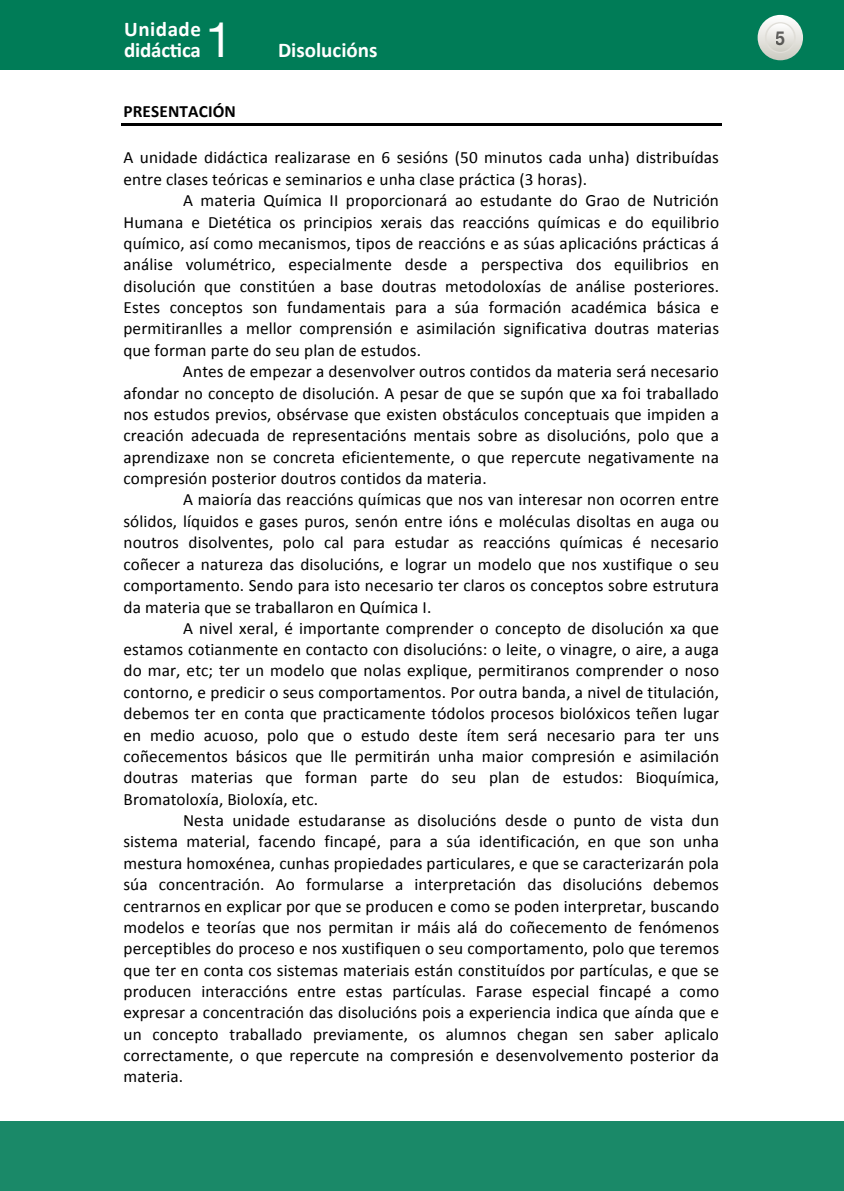
<style>
.page{position:relative;width:844px;height:1191px;background:#fff}
.page>*{position:absolute;margin:0;border:0;box-sizing:border-box;transform-origin:0 0}
.t1{font:49px "Helvetica Neue";color:#fff}
.t2{font:700 21px/21px "Calibri";color:#fff}
.t3{font:700 19.25px "Helvetica Neue";color:#000;scale:.9 1}
.t4{font:17.15px "Calibri";letter-spacing:.01em;color:#000}
.t5{font:700 17.15px "Calibri";letter-spacing:.01em;color:#000}
</style>
<div class="page">
<div style="left:0;top:0;width:843px;height:69px;background:#007c57"></div>
<svg style="left:757px;top:15px;width:45px;height:45px"></svg>
<svg style="left:765px;top:23px;width:29px;height:29px"></svg>
<div style="left:764px;top:22px;width:31px;height:31px;border:1px solid #e0ded8;border-radius:50%"></div>
<div style="left:0;top:1121px;width:843px;height:70px;background:#1a8968"></div>
<hr style="left:121px;top:123px;width:600px;height:3px;background:#000">
<p class="t2" style="left:124px;top:19px;width:78px">Unidade didáctica</p>
<h1 class="t1" style="left:205px;top:11px;width:29px">1</h1>
<p class="t2" style="left:278px;top:40px;width:101px">Disolucións</p>
<p class="t5" style="left:123px;top:102px;width:114px">PRESENTACIÓN</p>
<p class="t4" style="left:123px;top:149px;width:597px">A unidade didáctica realizarase en 6 sesións (50 minutos cada unha) distribuídas</p>
<p class="t4" style="left:123px;top:171px;width:465px">entre clases teóricas e seminarios e unha clase práctica (3 horas).</p>
<p class="t4" style="left:183px;top:192px;width:537px">A materia Química II proporcionará ao estudante do Grao de Nutrición</p>
<p class="t4" style="left:123px;top:213px;width:597px">Humana e Dietética os principios xerais das reaccións químicas e do equilibrio</p>
<p class="t4" style="left:123px;top:235px;width:597px">químico, así como mecanismos, tipos de reaccións e as súas aplicacións prácticas á</p>
<p class="t4" style="left:123px;top:256px;width:597px">análise volumétrico, especialmente desde a perspectiva dos equilibrios en</p>
<p class="t4" style="left:123px;top:278px;width:597px">disolución que constitúen a base doutras metodoloxías de análise posteriores.</p>
<p class="t4" style="left:123px;top:299px;width:597px">Estes conceptos son fundamentais para a súa formación académica básica e</p>
<p class="t4" style="left:123px;top:320px;width:597px">permitiranlles a mellor comprensión e asimilación significativa doutras materias</p>
<p class="t4" style="left:123px;top:341px;width:299px">que forman parte do seu plan de estudos.</p>
<p class="t4" style="left:183px;top:363px;width:537px">Antes de empezar a desenvolver outros contidos da materia será necesario</p>
<p class="t4" style="left:123px;top:384px;width:597px">afondar no concepto de disolución. A pesar de que se supón que xa foi traballado</p>
<p class="t4" style="left:123px;top:406px;width:597px">nos estudos previos, obsérvase que existen obstáculos conceptuais que impiden a</p>
<p class="t4" style="left:123px;top:427px;width:597px">creación adecuada de representacións mentais sobre as disolucións, polo que a</p>
<p class="t4" style="left:123px;top:448px;width:597px">aprendizaxe non se concreta eficientemente, o que repercute negativamente na</p>
<p class="t4" style="left:123px;top:470px;width:364px">compresión posterior doutros contidos da materia.</p>
<p class="t4" style="left:183px;top:491px;width:537px">A maioría das reaccións químicas que nos van interesar non ocorren entre</p>
<p class="t4" style="left:123px;top:512px;width:597px">sólidos, líquidos e gases puros, senón entre ións e moléculas disoltas en auga ou</p>
<p class="t4" style="left:123px;top:534px;width:597px">noutros disolventes, polo cal para estudar as reaccións químicas é necesario</p>
<p class="t4" style="left:123px;top:555px;width:597px">coñecer a natureza das disolucións, e lograr un modelo que nos xustifique o seu</p>
<p class="t4" style="left:123px;top:577px;width:597px">comportamento. Sendo para isto necesario ter claros os conceptos sobre estrutura</p>
<p class="t4" style="left:123px;top:598px;width:309px">da materia que se traballaron en Química I.</p>
<p class="t4" style="left:183px;top:619px;width:537px">A nivel xeral, é importante comprender o concepto de disolución xa que</p>
<p class="t4" style="left:123px;top:641px;width:597px">estamos cotianmente en contacto con disolucións: o leite, o vinagre, o aire, a auga</p>
<p class="t4" style="left:123px;top:662px;width:597px">do mar, etc; ter un modelo que nolas explique, permitiranos comprender o noso</p>
<p class="t4" style="left:123px;top:683px;width:597px">contorno, e predicir o seus comportamentos. Por outra banda, a nivel de titulación,</p>
<p class="t4" style="left:123px;top:705px;width:597px">debemos ter en conta que practicamente tódolos procesos biolóxicos teñen lugar</p>
<p class="t4" style="left:123px;top:726px;width:597px">en medio acuoso, polo que o estudo deste ítem será necesario para ter uns</p>
<p class="t4" style="left:123px;top:748px;width:597px">coñecementos básicos que lle permitirán unha maior compresión e asimilación</p>
<p class="t4" style="left:123px;top:769px;width:597px">doutras materias que forman parte do seu plan de estudos: Bioquímica,</p>
<p class="t4" style="left:123px;top:790px;width:196px">Bromatoloxía, Bioloxía, etc.</p>
<p class="t4" style="left:183px;top:812px;width:537px">Nesta unidade estudaranse as disolucións desde o punto de vista dun</p>
<p class="t4" style="left:123px;top:833px;width:597px">sistema material, facendo fincapé, para a súa identificación, en que son unha</p>
<p class="t4" style="left:123px;top:854px;width:597px">mestura homoxénea, cunhas propiedades particulares, e que se caracterizarán pola</p>
<p class="t4" style="left:123px;top:876px;width:597px">súa concentración. Ao formularse a interpretación das disolucións debemos</p>
<p class="t4" style="left:123px;top:897px;width:597px">centrarnos en explicar por que se producen e como se poden interpretar, buscando</p>
<p class="t4" style="left:123px;top:918px;width:597px">modelos e teorías que nos permitan ir máis alá do coñecemento de fenómenos</p>
<p class="t4" style="left:123px;top:940px;width:597px">perceptibles do proceso e nos xustifiquen o seu comportamento, polo que teremos</p>
<p class="t4" style="left:123px;top:961px;width:596px">que ter en conta cos sistemas materiais están constituídos por partículas, e que se</p>
<p class="t4" style="left:123px;top:982px;width:597px">producen interaccións entre estas partículas. Farase especial fincapé a como</p>
<p class="t4" style="left:123px;top:1004px;width:597px">expresar a concentración das disolucións pois a experiencia indica que aínda que e</p>
<p class="t4" style="left:123px;top:1025px;width:597px">un concepto traballado previamente, os alumnos chegan sen saber aplicalo</p>
<p class="t4" style="left:123px;top:1047px;width:597px">correctamente, o que repercute na compresión e desenvolvemento posterior da</p>
<p class="t4" style="left:123px;top:1068px;width:61px">materia.</p>
<p class="t3" style="left:775px;top:26px;width:12px">5</p>
</div>
